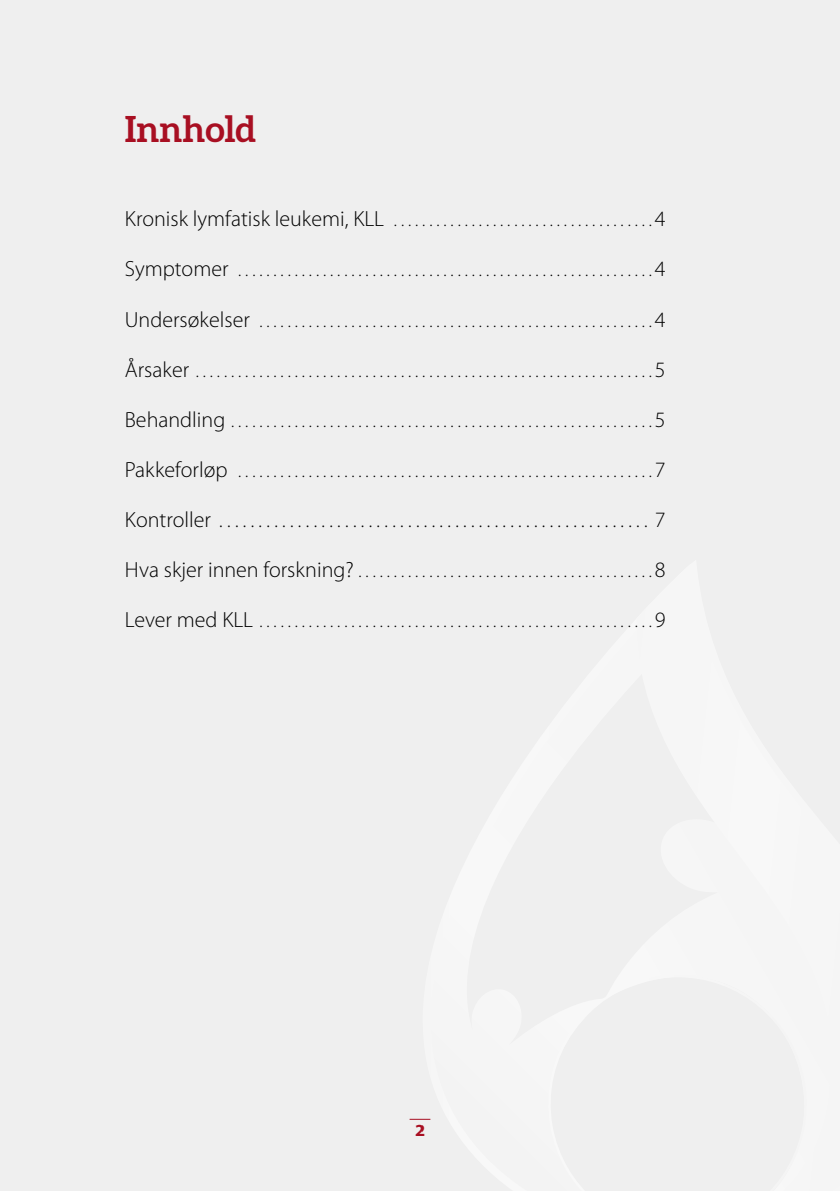
<style>
.page{position:relative;width:840px;height:1191px;background:#fff}
.page>*{position:absolute;margin:0;border:0;box-sizing:border-box;transform-origin:0 0}
.t1{font:700 36px "Aleo";color:#a80f22}
.t2{font:300 20px "Myriad Pro";color:#000}
.t3{font:300 18px "Myriad Pro";color:#000}
.t4{font:700 17px "Myriad Pro";color:#a80f22}
.s1{font-size:22px}
</style>
<div class="page">
<div style="left:0;top:0;width:839px;height:1191px;background:#efefef"></div>
<svg style="left:409px;top:1118px;width:13px;height:1px"></svg>
<h1 class="t1" style="left:125px;top:109px;width:133px">Innhold</h1>
<p class="t3" style="left:125px;top:210px;width:542px"><span class="s1">Kronisk lymfatisk leukemi, KLL</span> . . . . . . . . . . . . . . . . . . . . . . . . . . . . . . . . . . . . <span class="s1">4</span></p>
<p class="t3" style="left:125px;top:260px;width:541px"><span class="s1">Symptomer</span> . . . . . . . . . . . . . . . . . . . . . . . . . . . . . . . . . . . . . . . . . . . . . . . . . . . . . . . . . . <span class="s1">4</span></p>
<p class="t3" style="left:125px;top:310px;width:541px"><span class="s1">Undersøkelser</span> . . . . . . . . . . . . . . . . . . . . . . . . . . . . . . . . . . . . . . . . . . . . . . . . . . . . . . . <span class="s1">4</span></p>
<p class="t3" style="left:125px;top:360px;width:541px"><span class="s1">Årsaker</span> . . . . . . . . . . . . . . . . . . . . . . . . . . . . . . . . . . . . . . . . . . . . . . . . . . . . . . . . . . . . . . . . <span class="s1">5</span></p>
<p class="t3" style="left:125px;top:410px;width:541px"><span class="s1">Behandling</span> . . . . . . . . . . . . . . . . . . . . . . . . . . . . . . . . . . . . . . . . . . . . . . . . . . . . . . . . . . . <span class="s1">5</span></p>
<p class="t3" style="left:125px;top:460px;width:541px"><span class="s1">Pakkeforløp</span> . . . . . . . . . . . . . . . . . . . . . . . . . . . . . . . . . . . . . . . . . . . . . . . . . . . . . . . . . . <span class="s1">7</span></p>
<p class="t2" style="left:125px;top:509px;width:541px"><span class="s1">Kontroller</span> . . . . . . . . . . . . . . . . . . . . . . . . . . . . . . . . . . . . . . . . . . . . . . . . . . . . . . . <span class="s1">7</span></p>
<p class="t3" style="left:125px;top:560px;width:541px"><span class="s1">Hva skjer innen forskning?</span> ..........................................<span class="s1">8</span></p>
<p class="t3" style="left:125px;top:610px;width:541px"><span class="s1">Lever med KLL</span> . . . . . . . . . . . . . . . . . . . . . . . . . . . . . . . . . . . . . . . . . . . . . . . . . . . . . . . <span class="s1">9</span></p>
<p class="t4" style="left:415px;top:1120px;width:11px">2</p>
</div>
